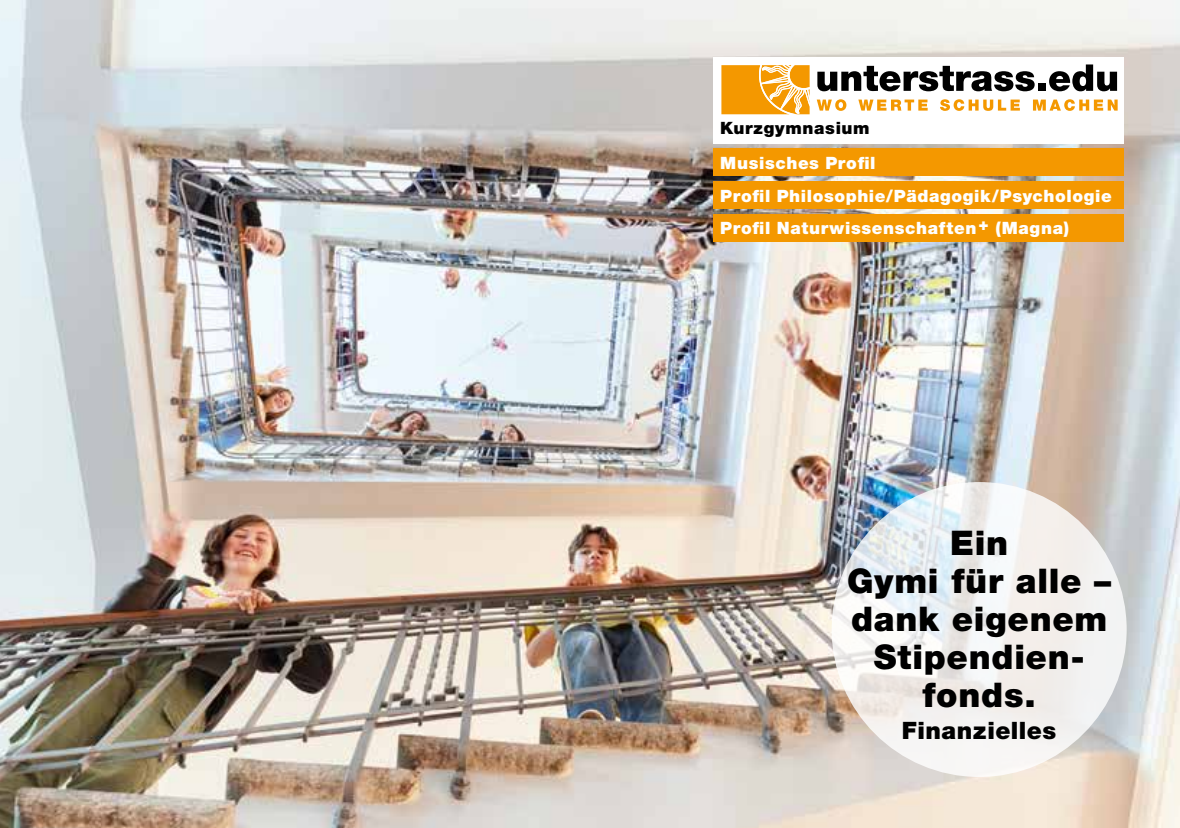
<style>
.page{position:relative;width:1180px;height:828px;background:#fff}
.page>*{position:absolute;margin:0;border:0;box-sizing:border-box;transform-origin:0 0}
.t1{font:900 34px/38px "Helvetica Neue LT Std";letter-spacing:.02em;color:#000;text-align:center}
.t2{font:900 24px "Helvetica Neue LT Std";letter-spacing:.02em;color:#000}
.t3{font:900 17px/32.6px "Helvetica Neue LT Std";letter-spacing:.035em;color:#fff}
.t4{font:900 17px "Helvetica Neue LT Std";letter-spacing:.04em;color:#000}
</style>
<div class="page">
<img style="left:0;top:0;width:1179px;height:828px">
<svg style="left:831px;top:482px;width:295px;height:295px;fill:#f3f0f0"></svg>
<div style="left:713px;top:57px;width:410px;height:86px;background:#fff"></div>
<svg style="left:1033px;top:99px;width:84px;height:12px"></svg>
<svg style="left:817px;top:66px;width:217px;height:25px"></svg>
<div style="left:1037px;top:84px;width:8px;height:7px;background:#000"></div>
<svg style="left:1049px;top:64px;width:67px;height:27px"></svg>
<svg style="left:816px;top:99px;width:30px;height:12px"></svg>
<svg style="left:858px;top:100px;width:69px;height:11px"></svg>
<svg style="left:940px;top:99px;width:79px;height:12px"></svg>
<svg style="left:721px;top:65px;width:89px;height:50px;background:#f6ac33"></svg>
<div style="left:713px;top:149px;width:410px;height:27px;background:#f49800"></div>
<div style="left:713px;top:182px;width:410px;height:27px;background:#f49800"></div>
<div style="left:713px;top:215px;width:410px;height:27px;background:#f49800"></div>
<p class="t4" style="left:720px;top:118px;width:151px">Kurzgymnasium</p>
<p class="t3" style="left:720px;top:147px;width:393px">Musisches Profil<br>Profil Philosophie/Pädagogik/Psychologie<br>Profil Naturwissenschaften + (Magna)</p>
<h1 class="t1" style="left:847px;top:523px;width:266px">Ein<br>Gymi für alle – dank eigenem<br>Stipendien&shy;fonds.</h1>
<h2 class="t2" style="left:901px;top:715px;width:156px">Finanzielles</h2>
</div>
